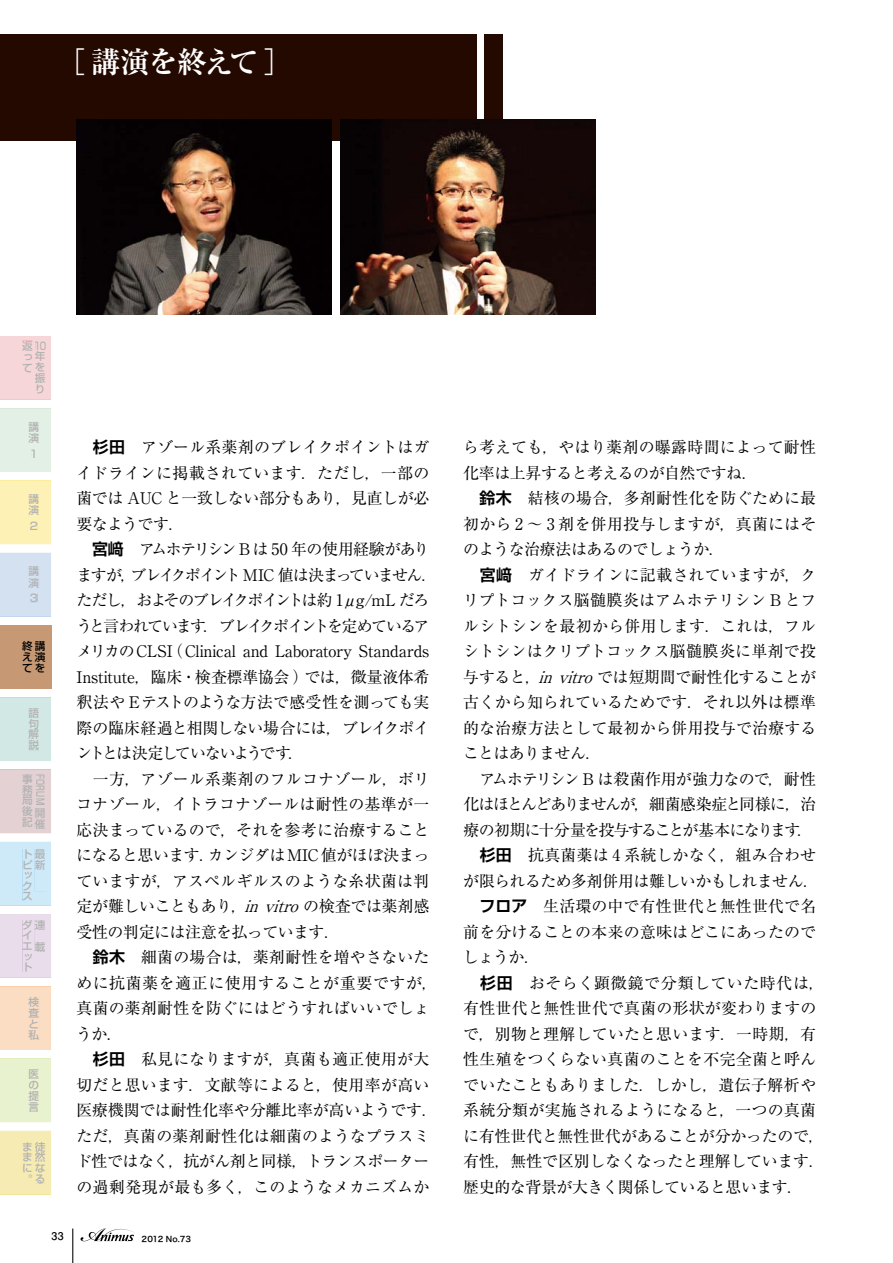
<style>
.page{position:relative;width:893px;height:1263px;background:#fff}
.page>*{position:absolute;margin:0;border:0;box-sizing:border-box;transform-origin:0 0}
.t1{font:29.7px "Ryumin Pro Bold 90 msp RKSJ H";letter-spacing:-.045em;color:#fff}
.t2{font:15.9px/25.5px "Ryumin Pro Regular 90 msp RKSJ H";letter-spacing:-.005em;color:#000;text-align:justify}
.t3{font:15.9px/25.5px "Ryumin Pro Regular 90 msp RKSJ H";letter-spacing:-.025em;color:#000}
.t4{font:15.9px "Ryumin Pro Regular 90 msp RKSJ H";letter-spacing:.015em;color:#000}
.t5{font:15.9px "Ryumin Pro Regular 90 msp RKSJ H";letter-spacing:-.085em;color:#000}
.t6{font:15.9px "Ryumin Pro Regular 90 msp RKSJ H";letter-spacing:-.09em;color:#000}
.t7{font:15.9px "Ryumin Pro Regular 90 msp RKSJ H";letter-spacing:-.04em;color:#000}
.t8{font:15.9px "Ryumin Pro Regular 90 msp RKSJ H";letter-spacing:-.03em;color:#000}
.t9{font:15.9px "Ryumin Pro Regular 90 msp RKSJ H";letter-spacing:.035em;color:#000}
.t10{font:15.9px "Ryumin Pro Regular 90 msp RKSJ H";letter-spacing:-.045em;color:#000}
.t11{font:10.65px/10.6px "Shin Go Pro Medium 90 msp RKSJ H";letter-spacing:.05em;color:#b2b2b2}
.t12{font:10.65px/10.6px "Shin Go Pro Medium 90 msp RKSJ H";color:#000;text-align:justify}
.t13{font:10.65px "Shin Go Pro Medium 90 msp RKSJ H";letter-spacing:.05em;color:#b2b2b2;scale:.7 1}
.t14{font:10.65px "Futo Go B101 Pro Bold 90 msp RKSJ H";color:#000}
.t15{font:7.8px "Hira Kaku Pro W6 90 msp RKSJ H";color:#000}
.s1{font-family:"Shin Go Pro De Bold 90 msp RKSJ H"}
.s2{font-style:italic}
</style>
<div class="page">
<div style="left:0;top:34px;width:476px;height:107px;background:#240900"></div>
<div style="left:485px;top:34px;width:18px;height:107px;background:#240900"></div>
<img style="left:76px;top:119px;width:256px;height:196px">
<img style="left:340px;top:119px;width:255px;height:196px">
<div style="left:0;top:625px;width:51px;height:64px;background:#c69974"></div>
<svg style="left:0;top:697px;width:51px;height:498px;background:#e7e6da"></svg>
<div style="left:36px;top:774px;width:9px;height:30px;background:#e3d1d3"></div>
<div style="left:35px;top:808px;width:10px;height:21px;background:#e3d1d3"></div>
<div style="left:22px;top:774px;width:11px;height:53px;background:#e3d1d3"></div>
<svg style="left:0;top:336px;width:51px;height:281px;background:#ebe9dc"></svg>
<div style="left:36px;top:341px;width:10px;height:9px;background:#f7d6d9"></div>
<div style="left:35px;top:351px;width:10px;height:43px;background:#f7d6d9"></div>
<div style="left:22px;top:341px;width:11px;height:31px;background:#f7d6d9"></div>
<hr style="left:72px;top:1229px;width:1px;height:34px;background:#000">
<svg style="left:81px;top:1228px;width:53px;height:13px"></svg>
<h1 class="t1" style="left:56px;top:51px;width:238px">［講演を終えて］</h1>
<p class="t11" style="left:22px;top:342px;width:26px;text-align:right">返10っ年てを振<br>り</p>
<p class="t11" style="left:28px;top:423px;width:12px;line-height:11.1px">講演</p>
<p class="t11" style="left:28px;top:450px;width:8px">１</p>
<p class="t11" style="left:28px;top:495px;width:12px;line-height:11.1px">講演</p>
<p class="t11" style="left:28px;top:522px;width:10px">２</p>
<p class="t11" style="left:28px;top:567px;width:12px;line-height:11.1px">講演</p>
<p class="t11" style="left:28px;top:594px;width:10px">３</p>
<p class="t12" style="left:22px;top:642px;width:25px">終講え演てを</p>
<p class="t11" style="left:28px;top:709px;width:12px;text-align:justify">語句解説</p>
<p class="t11" style="left:22px;top:775px;width:12px;text-align:justify">事務局後記</p>
<p class="t13" style="left:44px;top:774px;width:46px;rotate:90deg">FORUM</p>
<p class="t11" style="left:35px;top:809px;width:12px">開催</p>
<p class="t11" style="left:22px;top:850px;width:25px">ト最ピ新ッ<br>ク<br>ス</p>
<p class="t11" style="left:22px;top:915px;width:25px;line-height:21.8px">ダ連エ載</p>
<p class="t11" style="left:22px;top:926px;width:11px;line-height:21.3px">イッ</p>
<p class="t11" style="left:22px;top:963px;width:11px">ト</p>
<p class="t11" style="left:28px;top:998px;width:12px;text-align:justify">検査と私</p>
<p class="t11" style="left:28px;top:1070px;width:12px;text-align:justify">医の提言</p>
<p class="t11" style="left:22px;top:1143px;width:25px;text-align:justify">ま徒ま然にな。る</p>
<p class="t2" style="left:76px;top:437px;width:355px;text-indent:17px"><span class="s1">杉田</span>　アゾール系薬剤のブレイクポイントはガイドラインに掲載されています．ただし，一部の菌では AUC と一致しない部分もあり，見直しが必要なようです．</p>
<p class="t3" style="left:76px;top:539px;width:362px;text-indent:16px"><span class="s1">宮﨑</span>　アムホテリシン B は 50 年の使用経験がありますが，ブレイクポイント MIC 値は決まっていません．ただし，およそのブレイクポイントは約 1μg/mL だろうと言われています．ブレイクポイントを定めているアメリカのCLSI（Clinical and Laboratory Standards<br>Institute，臨床・検査標準協会）では，微量液体希釈法や Eテストのような方法で感受性を測っても実際の臨床経過と相関しない場合には，ブレイクポイントとは決定していないようです．<br>　一方，アゾール系薬剤のフルコナゾール，ボリコナゾール，イトラコナゾールは耐性の基準が一応決まっているので，それを参考に治療することになると思います．カンジダは MIC値がほぼ決まっていますが，アスペルギルスのような糸状菌は判定が難しいこともあり，<span class="s2">in vitro</span>の検査では薬剤感受性の判定には注意を払っています．</p>
<p class="t2" style="left:76px;top:947px;width:363px;text-align:left;text-indent:17px"><span class="s1">鈴木</span>　細菌の場合は，薬剤耐性を増やさないために抗菌薬を適正に使用することが重要ですが，真菌の薬剤耐性を防ぐにはどうすればいいでしょうか．</p>
<p class="t2" style="left:76px;top:1049px;width:363px;text-align:center"><span class="s1">杉田</span>　私見になりますが，真菌も適正使用が大<br>切だと思います．文献等によると，使用率が高い医療機関では耐性化率や分離比率が高いようです．ただ，真菌の薬剤耐性化は細菌のようなプラスミド性ではなく，抗がん剤と同様，トランスポーターの過剰発現が最も多く，このようなメカニズムか</p>
<p class="t14" style="left:52px;top:1232px;width:14px">33</p>
<p class="t15" style="left:142px;top:1236px;width:51px">2012 No.73</p>
<p class="t2" style="left:463px;top:437px;width:355px">ら考えても，やはり薬剤の曝露時間によって耐性化率は上昇すると考えるのが自然ですね．</p>
<p class="t2" style="left:463px;top:488px;width:355px;text-indent:16px"><span class="s1">鈴木</span>　結核の場合，多剤耐性化を防ぐために最初から 2 ～ 3 剤を併用投与しますが，真菌にはそのような治療法はあるのでしょうか．</p>
<p class="t2" style="left:480px;top:564px;width:338px"><span class="s1">宮﨑</span>　ガイドラインに記載されていますが，ク</p>
<p class="t2" style="left:463px;top:590px;width:355px">リプトコックス脳髄膜炎はアムホテリシン B とフ</p>
<p class="t2" style="left:463px;top:615px;width:355px">ルシトシンを最初から併用します．これは，フル</p>
<p class="t2" style="left:463px;top:641px;width:355px">シトシンはクリプトコックス脳髄膜炎に単剤で投</p>
<p class="t2" style="left:463px;top:666px;width:354px">与すると，<span class="s2">in vitro</span>では短期間で耐性化することが</p>
<p class="t2" style="left:463px;top:692px;width:354px">古くから知られているためです．それ以外は標準</p>
<p class="t2" style="left:463px;top:717px;width:355px">的な治療方法として最初から併用投与で治療する</p>
<p class="t10" style="left:463px;top:747px;width:140px">ことはありません．</p>
<p class="t7" style="left:463px;top:773px;width:354px">　アムホテリシン B は殺菌作用が強力なので，耐性</p>
<p class="t5" style="left:463px;top:798px;width:354px">化はほとんどありませんが，細菌感染症と同様に，治</p>
<p class="t6" style="left:463px;top:824px;width:351px">療の初期に十分量を投与することが基本になります．</p>
<p class="t4" style="left:480px;top:849px;width:338px"><span class="s1">杉田</span>　抗真菌薬は 4 系統しかなく，組み合わせ</p>
<p class="t3" style="left:463px;top:870px;width:357px">が限られるため多剤併用は難しいかもしれません．</p>
<p class="t4" style="left:479px;top:900px;width:338px"><span class="s1">フロア</span>　生活環の中で有性世代と無性世代で名</p>
<p class="t2" style="left:463px;top:921px;width:354px">前を分けることの本来の意味はどこにあったので</p>
<p class="t2" style="left:463px;top:947px;width:78px">しょうか．</p>
<p class="t9" style="left:480px;top:977px;width:346px"><span class="s1">杉田</span>　おそらく顕微鏡で分類していた時代は，</p>
<p class="t4" style="left:463px;top:1002px;width:354px">有性世代と無性世代で真菌の形状が変わりますの</p>
<p class="t4" style="left:463px;top:1028px;width:354px">で，別物と理解していたと思います．一時期，有</p>
<p class="t2" style="left:463px;top:1049px;width:354px">性生殖をつくらない真菌のことを不完全菌と呼ん</p>
<p class="t4" style="left:463px;top:1079px;width:355px">でいたこともありました．しかし，遺伝子解析や</p>
<p class="t4" style="left:463px;top:1104px;width:354px">系統分類が実施されるようになると，一つの真菌</p>
<p class="t2" style="left:463px;top:1125px;width:363px">に有性世代と無性世代があることが分かったので，</p>
<p class="t2" style="left:463px;top:1151px;width:363px">有性，無性で区別しなくなったと理解しています．</p>
<p class="t8" style="left:463px;top:1181px;width:341px">歴史的な背景が大きく関係していると思います．</p>
</div>
